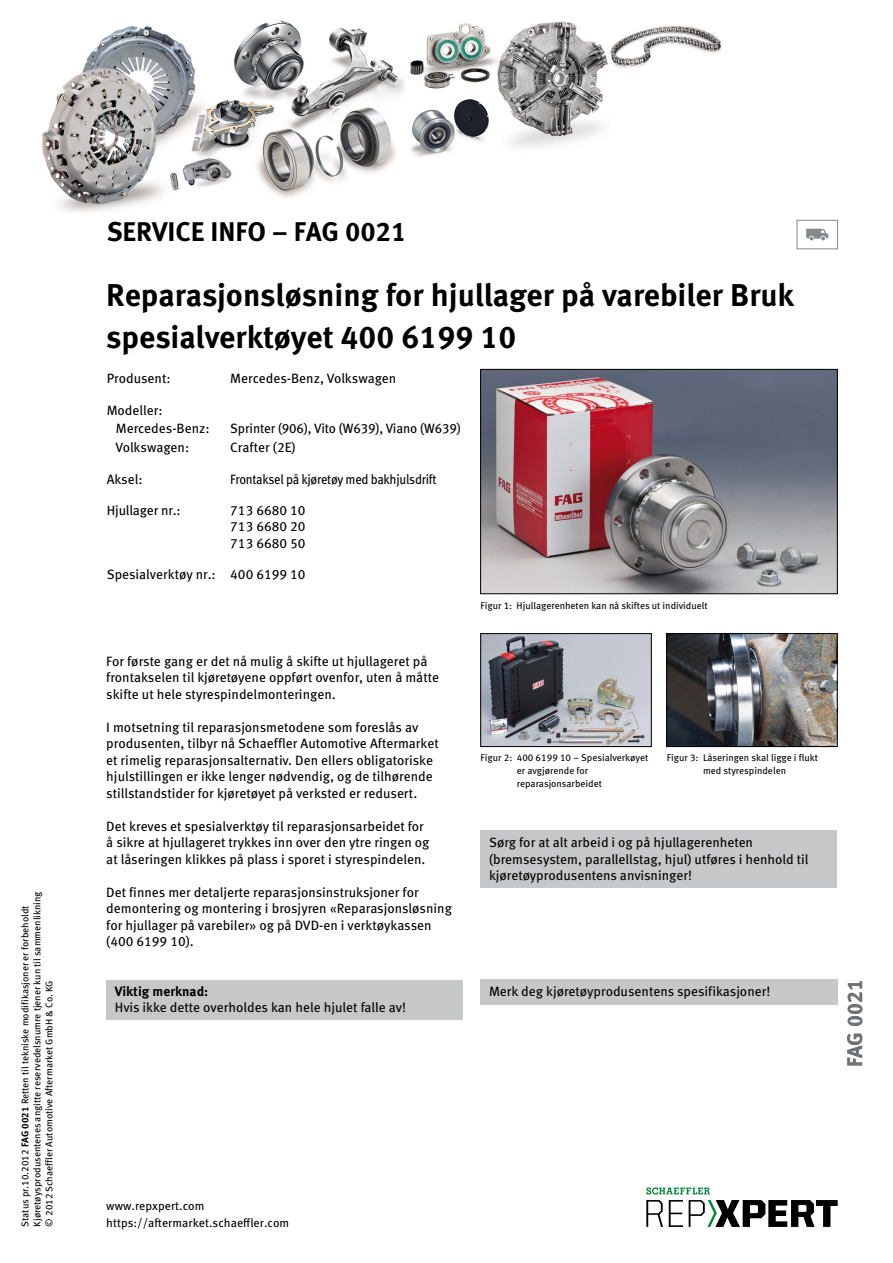
<style>
.page{position:relative;width:893px;height:1263px;background:#fff}
.page>*{position:absolute;margin:0;border:0;box-sizing:border-box;transform-origin:0 0}
.t1{font:700 31.5px/41.4px "Meta Pro";color:#000}
.t2{font:700 27px "Meta Pro";color:#000}
.t3{font:700 21px "Meta Pro";color:#707172}
.t4{font:13.5px/16.5px "Meta Pro";color:#000}
.t5{font:13.5px "Meta Pro";letter-spacing:-.025em;color:#000;scale:.92 1}
.t6{font:700 13.5px "Meta Pro";color:#000}
.t7{font:12px/16.5px "Meta Pro";color:#000}
.t8{font:9.75px/12.8px "Meta Pro";color:#000}
.s1{font-weight:700}
</style>
<div class="page">
<img style="left:482px;top:635px;width:167px;height:110px">
<div style="left:480px;top:633px;width:171px;height:114px;border:1px solid #000"></div>
<img style="left:668px;top:635px;width:167px;height:110px">
<div style="left:666px;top:633px;width:171px;height:114px;border:1px solid #000"></div>
<img style="left:482px;top:371px;width:353px;height:221px">
<div style="left:480px;top:369px;width:357px;height:225px;border:1px solid #000"></div>
<div style="left:106px;top:980px;width:357px;height:23px;background:#c6c7c8"></div>
<div style="left:106px;top:994px;width:357px;height:26px;background:#c6c7c8"></div>
<div style="left:480px;top:831px;width:357px;height:57px;background:#c6c7c8"></div>
<div style="left:480px;top:980px;width:358px;height:25px;background:#c6c7c8"></div>
<div style="left:797px;top:220px;width:41px;height:29px;border:1px solid #87888a"></div>
<svg style="left:806px;top:229px;width:22px;height:11px"></svg>
<img style="left:42px;top:20px;width:679px;height:192px">
<svg style="left:646px;top:1200px;width:17px;height:27px"></svg>
<svg style="left:669px;top:1200px;width:14px;height:27px"></svg>
<svg style="left:689px;top:1200px;width:149px;height:27px"></svg>
<svg style="left:646px;top:1187px;width:64px;height:7px"></svg>
<p class="t8" style="left:19px;top:1226px;width:337px;line-height:12px;rotate:-90deg">Status pr.10.2012 <span class="s1">FAG 0021</span> Retten til tekniske modifikasjoner er forbeholdt<br>Kjøretøysprodusentenes angitte reservedelsnumre tjener kun til sammenlikning © 2012 Schaeffler Automotive Aftermarket GmbH &amp; Co. KG</p>
<h2 class="t2" style="left:107px;top:210px;width:301px">SERVICE INFO – FAG 0021</h2>
<h1 class="t1" style="left:106px;top:272px;width:689px">Reparasjonsløsning for hjullager på varebiler Bruk spesialverktøyet 400 6199 10</h1>
<p class="t4" style="left:107px;top:369px;width:66px">Produsent:</p>
<p class="t4" style="left:230px;top:369px;width:168px">Mercedes-Benz, Volkswagen</p>
<p class="t4" style="left:116px;top:400px;width:95px;line-height:18.8px;text-indent:-9px">Modeller:<br>Mercedes-Benz:</p>
<p class="t4" style="left:230px;top:420px;width:232px">Sprinter (906), Vito (W639), Viano (W639)</p>
<p class="t4" style="left:116px;top:438px;width:75px">Volkswagen:</p>
<p class="t4" style="left:230px;top:438px;width:67px">Crafter (2E)</p>
<p class="t4" style="left:107px;top:470px;width:38px">Aksel:</p>
<p class="t5" style="left:230px;top:468px;width:226px">Frontaksel på kjøretøy med bakhjulsdrift</p>
<p class="t4" style="left:107px;top:501px;width:76px">Hjullager nr.:</p>
<p class="t4" style="left:230px;top:501px;width:77px;text-align:justify">713 6680 10<br>713 6680 20<br>713 6680 50</p>
<p class="t4" style="left:107px;top:566px;width:200px">Spesialverktøy nr.: 400 6199 10</p>
<p class="t4" style="left:106px;top:652px;width:334px">For første gang er det nå mulig å skifte ut hjullageret på frontakselen til kjøretøyene oppført ovenfor, uten å måtte skifte ut hele styrespindelmonteringen.</p>
<p class="t4" style="left:106px;top:718px;width:334px">I motsetning til reparasjonsmetodene som foreslås av produsenten, tilbyr nå Schaeffler Automotive Aftermarket et rimelig reparasjonsalternativ. Den ellers obligatoriske hjulstillingen er ikke lenger nødvendig, og de tilhørende stillstandstider for kjøretøyet på verksted er redusert.</p>
<p class="t4" style="left:106px;top:817px;width:325px">Det kreves et spesialverktøy til reparasjonsarbeidet for å sikre at hjullageret trykkes inn over den ytre ringen og at låseringen klikkes på plass i sporet i styrespindelen.</p>
<p class="t4" style="left:106px;top:883px;width:347px">Det finnes mer detaljerte reparasjonsinstruksjoner for demontering og montering i brosjyren «Reparasjonsløsning for hjullager på varebiler» og på DVD-en i verktøykassen (400 6199 10).</p>
<p class="t6" style="left:115px;top:981px;width:95px">Viktig merknad:</p>
<p class="t4" style="left:115px;top:998px;width:293px">Hvis ikke dette overholdes kan hele hjulet falle av!</p>
<p class="t8" style="left:480px;top:599px;width:229px">Figur 1: Hjullagerenheten kan nå skiftes ut individuelt</p>
<p class="t8" style="left:517px;top:751px;width:133px;text-indent:-36px">Figur 2: 400 6199 10 – Spesialverkøyet er avgjørende for reparasjonsarbeidet</p>
<p class="t8" style="left:667px;top:751px;width:153px;text-align:center">Figur 3: Låseringen skal ligge i flukt med styrespindelen</p>
<p class="t4" style="left:489px;top:833px;width:321px">Sørg for at alt arbeid i og på hjullagerenheten (bremsesystem, parallellstag, hjul) utføres i henhold til kjøretøyprodusentens anvisninger!</p>
<p class="t4" style="left:489px;top:982px;width:283px">Merk deg kjøretøyprodusentens spesifikasjoner!</p>
<h3 class="t3" style="left:838px;top:1067px;width:89px;rotate:-90deg">FAG 0021</h3>
<p class="t7" style="left:106px;top:1197px;width:184px">www.repxpert.com https://aftermarket.schaeffler.com</p>
</div>
